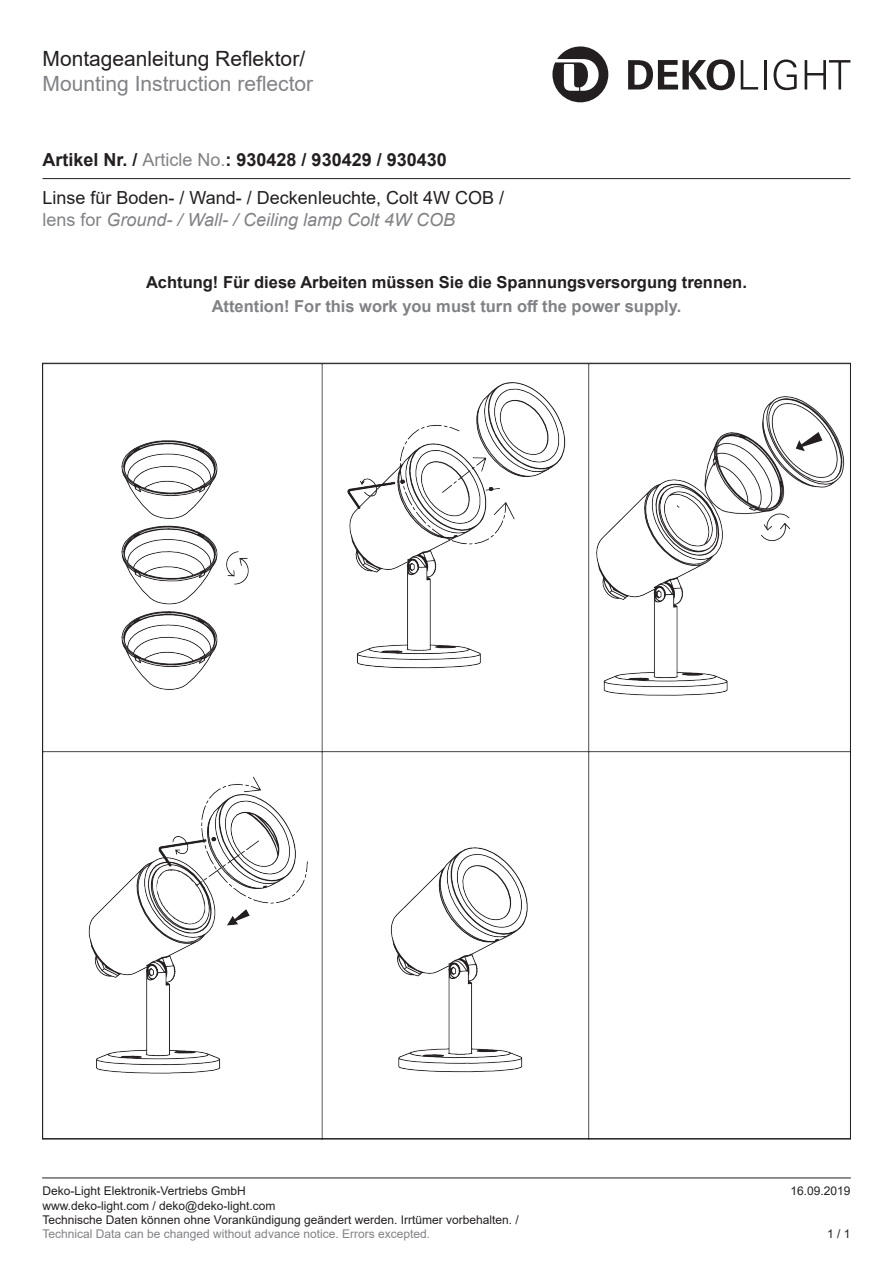
<style>
.page{position:relative;width:893px;height:1263px;background:#fff}
.page>*{position:absolute;margin:0;border:0;box-sizing:border-box;transform-origin:0 0}
.Seitenüberschrift{font:21px "Arial";color:#808285}
.Seitenüberschrift-2{font:21px "Arial";color:#231f20}
.Kurzbezeichnung{font:18px "Arial";color:#231f20}
.Artikel_Nummer{font:700 18px "Arial";color:#231f20}
.Kurzbezeichnung-2{font:italic 18px "Arial";color:#808285}
.t1{font:700 16.5px "Arial";color:#231f20}
.t2{font:700 16.5px "Arial";color:#808285}
.t3{font:12px/14.4px "Arial";color:#231f20}
.t4{font:12px "Arial";color:#808285}
.s1{font-weight:400;color:#808285}
.s2{font-style:normal}
</style>
<div class="page">
<hr style="left:43px;top:178px;width:807px;height:1px;background:#231f20">
<svg style="left:552px;top:46px;width:56px;height:56px"></svg>
<svg style="left:628px;top:59px;width:107px;height:31px"></svg>
<svg style="left:741px;top:60px;width:17px;height:30px"></svg>
<hr style="left:764px;top:60px;width:2px;height:30px;background:#231f20">
<svg style="left:774px;top:59px;width:23px;height:31px"></svg>
<svg style="left:805px;top:60px;width:45px;height:30px"></svg>
<img style="left:44px;top:365px;width:805px;height:772px">
<hr style="left:42px;top:1177px;width:809px;height:1px;background:#231f20">
<p class="Seitenüberschrift-2" style="left:43px;top:44px;width:264px">Montageanleitung Reflektor/</p>
<p class="Seitenüberschrift" style="left:43px;top:69px;width:272px">Mounting Instruction reflector</p>
<p class="Artikel_Nummer" style="left:43px;top:147px;width:406px">Artikel Nr. / <span class="s1">Article No.</span>: 930428 / 930429 / 930430</p>
<p class="Kurzbezeichnung" style="left:43px;top:186px;width:463px">Linse für Boden- / Wand- / Deckenleuchte, Colt 4W COB /</p>
<p class="Kurzbezeichnung-2" style="left:43px;top:208px;width:414px"><span class="s2">lens for</span> Ground- / Wall- / Ceiling lamp Colt 4W COB</p>
<h3 class="t1" style="left:146px;top:271px;width:602px">Achtung! Für diese Arbeiten müssen Sie die Spannungsversorgung trennen.</h3>
<h3 class="t2" style="left:212px;top:295px;width:471px">Attention! For this work you must turn off the power supply.</h3>
<p class="t3" style="left:43px;top:1184px;width:205px">Deko-Light Elektronik-Vertriebs GmbH</p>
<p class="t3" style="left:790px;top:1184px;width:62px">16.09.2019</p>
<p class="t3" style="left:43px;top:1198px;width:478px">www.deko-light.com / deko@deko-light.com<br>Technische Daten können ohne Vorankündigung geändert werden. Irrtümer vorbehalten. /</p>
<p class="t4" style="left:43px;top:1226px;width:389px">Technical Data can be changed without advance notice. Errors excepted.</p>
<p class="t3" style="left:827px;top:1227px;width:25px">1 / 1</p>
</div>
